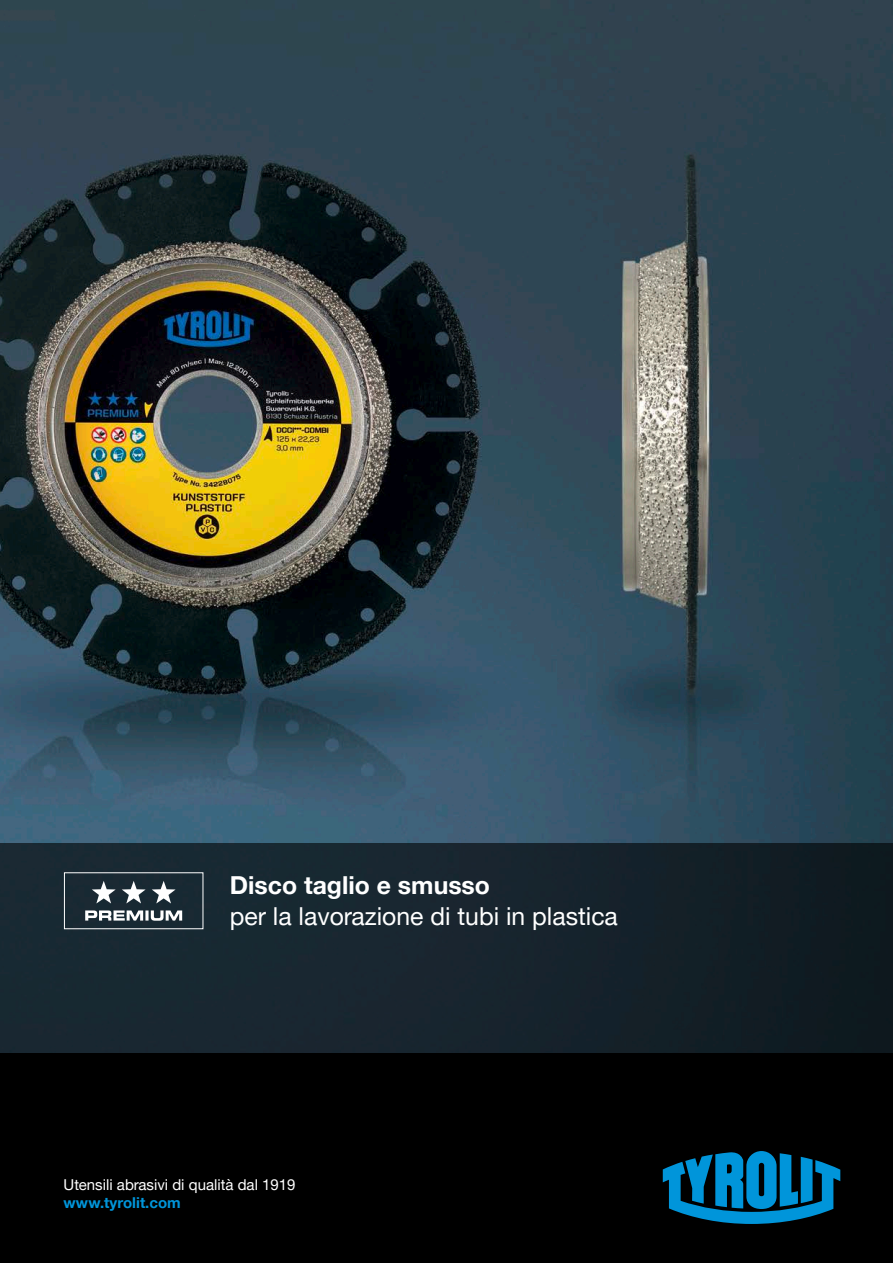
<style>
.page{position:relative;width:893px;height:1263px;background:#fff}
.page>*{position:absolute;margin:0;border:0;box-sizing:border-box;transform-origin:0 0}
.t1{font:24.75px "Helvetica Neue LTW1 G";color:#fff}
.t2{font:700 24.75px "Helvetica Neue LTW1 G";color:#fff}
.t3{font:15px "Helvetica Neue LTW1 G";color:#fff}
.t4{font:700 15px "Helvetica Neue LTW1 G";color:#0095da}
</style>
<div class="page">
<img style="left:0;top:0;width:893px;height:843px">
<div style="left:0;top:843px;width:893px;height:210px;background:linear-gradient(to right,#1c2d38,#101b22)"></div>
<svg style="left:85px;top:881px;width:97px;height:40px"></svg>
<div style="left:0;top:1053px;width:893px;height:210px;background:#000"></div>
<svg style="left:663px;top:1151px;width:177px;height:73px"></svg>
<p class="t2" style="left:230px;top:870px;width:262px">Disco taglio e smusso</p>
<p class="t1" style="left:230px;top:901px;width:390px">per la lavorazione di tubi in plastica</p>
<p class="t3" style="left:64px;top:1176px;width:234px">Utensili abrasivi di qualità dal 1919</p>
<p class="t4" style="left:64px;top:1194px;width:119px">www.tyrolit.com</p>
</div>
